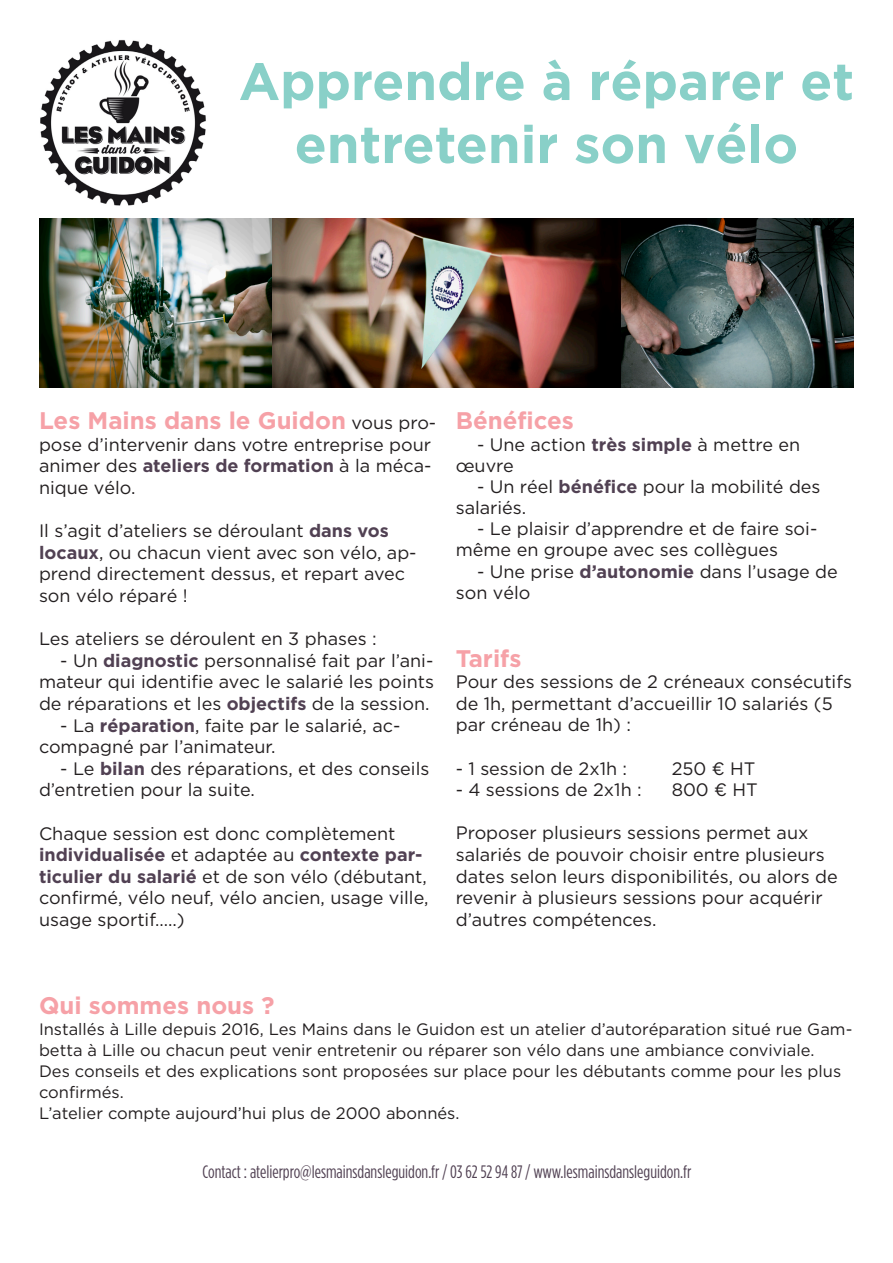
<style>
.page{position:relative;width:893px;height:1263px;background:#fff}
.page>*{position:absolute;margin:0;border:0;box-sizing:border-box;transform-origin:0 0}
.t1{font:700 52.5px/63px "Gotham HTF";color:#89d0c8;text-align:center}
.t2{font:700 24px "Gotham HTF";color:#f6a1a7}
.t3{font:18px/21.6px "Gotham HTF";color:#231f20}
.t4{font:condensed 18px "Gotham HTF";color:#514153}
.t5{font:16.5px/21px "Gotham HTF";color:#231f20}
.s1{font-weight:400;font-size:18px;color:#231f20}
.s2{font-weight:700;color:#514153}
</style>
<div class="page">
<img style="left:38px;top:38px;width:170px;height:170px;border-radius:85px">
<img style="left:39px;top:219px;width:232px;height:168px">
<img style="left:622px;top:219px;width:232px;height:168px">
<img style="left:273px;top:219px;width:347px;height:168px">
<p class="t1" style="left:239px;top:49px;width:617px">Apprendre à réparer et entretenir son vélo</p>
<p class="t2" style="left:39px;top:407px;width:399px">Les Mains dans le Guidon <span class="s1">vous pro-</span></p>
<p class="t3" style="left:39px;top:433px;width:394px;text-align:justify">pose d’intervenir dans votre entreprise pour animer des <span class="s2">ateliers de formation</span> à la méca&shy;nique vélo.</p>
<p class="t3" style="left:39px;top:520px;width:379px">Il s’agit d’ateliers se déroulant <span class="s2">dans vos locaux</span>, ou chacun vient avec son vélo, ap&shy;prend directement dessus, et repart avec son vélo réparé !</p>
<p class="t3" style="left:39px;top:628px;width:339px">Les ateliers se déroulent en 3 phases :</p>
<p class="t3" style="left:39px;top:649px;width:397px;text-align:justify;text-indent:21px">- Un <span class="s2">diagnostic</span> personnalisé fait par l’ani&shy;mateur qui identifie avec le salarié les points de réparations et les <span class="s2">objectifs</span> de la session.</p>
<p class="t3" style="left:39px;top:714px;width:363px;text-indent:21px">- La <span class="s2">réparation</span>, faite par le salarié, ac&shy;compagné par l’animateur.</p>
<p class="t3" style="left:39px;top:757px;width:392px;text-indent:21px">- Le <span class="s2">bilan</span> des réparations, et des conseils d’entretien pour la suite.</p>
<p class="t3" style="left:39px;top:822px;width:391px">Chaque session est donc complètement <span class="s2">individualisée</span> et adaptée au <span class="s2">contexte par&shy;ticulier du salarié</span> et de son vélo (débutant, confirmé, vélo neuf, vélo ancien, usage ville, usage sportif…..)</p>
<p class="t2" style="left:456px;top:407px;width:120px">Bénéfices</p>
<p class="t3" style="left:456px;top:434px;width:346px;line-height:21px;text-indent:21px">- Une action <span class="s2">très simple</span> à mettre en œuvre</p>
<p class="t3" style="left:456px;top:476px;width:366px;line-height:21px;text-indent:21px">- Un réel <span class="s2">bénéfice</span> pour la mobilité des salariés.</p>
<p class="t3" style="left:456px;top:518px;width:363px;line-height:21px;text-indent:21px">- Le plaisir d’apprendre et de faire soi&shy;même en groupe avec ses collègues</p>
<p class="t3" style="left:456px;top:561px;width:383px;line-height:21px;text-indent:21px">- Une prise <span class="s2">d’autonomie</span> dans l’usage de son vélo</p>
<p class="t2" style="left:456px;top:644px;width:67px">Tarifs</p>
<p class="t3" style="left:456px;top:671px;width:398px">Pour des sessions de 2 créneaux consécutifs de 1h, permettant d’accueillir 10 salariés (5 par créneau de 1h) :</p>
<p class="t3" style="left:456px;top:757px;width:173px">- 1 session de 2x1h :</p>
<p class="t3" style="left:672px;top:757px;width:85px">250 ¤ HT</p>
<p class="t3" style="left:456px;top:779px;width:188px">- 4 sessions de 2x1h :</p>
<p class="t3" style="left:672px;top:779px;width:88px">800 ¤ HT</p>
<p class="t3" style="left:456px;top:822px;width:383px">Proposer plusieurs sessions permet aux salariés de pouvoir choisir entre plusieurs dates selon leurs disponibilités, ou alors de revenir à plusieurs sessions pour acquérir d’autres compétences.</p>
<p class="t2" style="left:39px;top:991px;width:237px">Qui sommes nous ?</p>
<p class="t5" style="left:39px;top:1018px;width:815px">Installés à Lille depuis 2016, Les Mains dans le Guidon est un atelier d’autoréparation situé rue Gam&shy;betta à Lille ou chacun peut venir entretenir ou réparer son vélo dans une ambiance conviviale.<br>Des conseils et des explications sont proposées sur place pour les débutants comme pour les plus confirmés.</p>
<p class="t5" style="left:39px;top:1102px;width:422px">L’atelier compte aujourd’hui plus de 2000 abonnés.</p>
<p class="t4" style="left:202px;top:1162px;width:490px">Contact : atelierpro@lesmainsdansleguidon.fr / 03 62 52 94 87 / www.lesmainsdansleguidon.fr</p>
</div>
